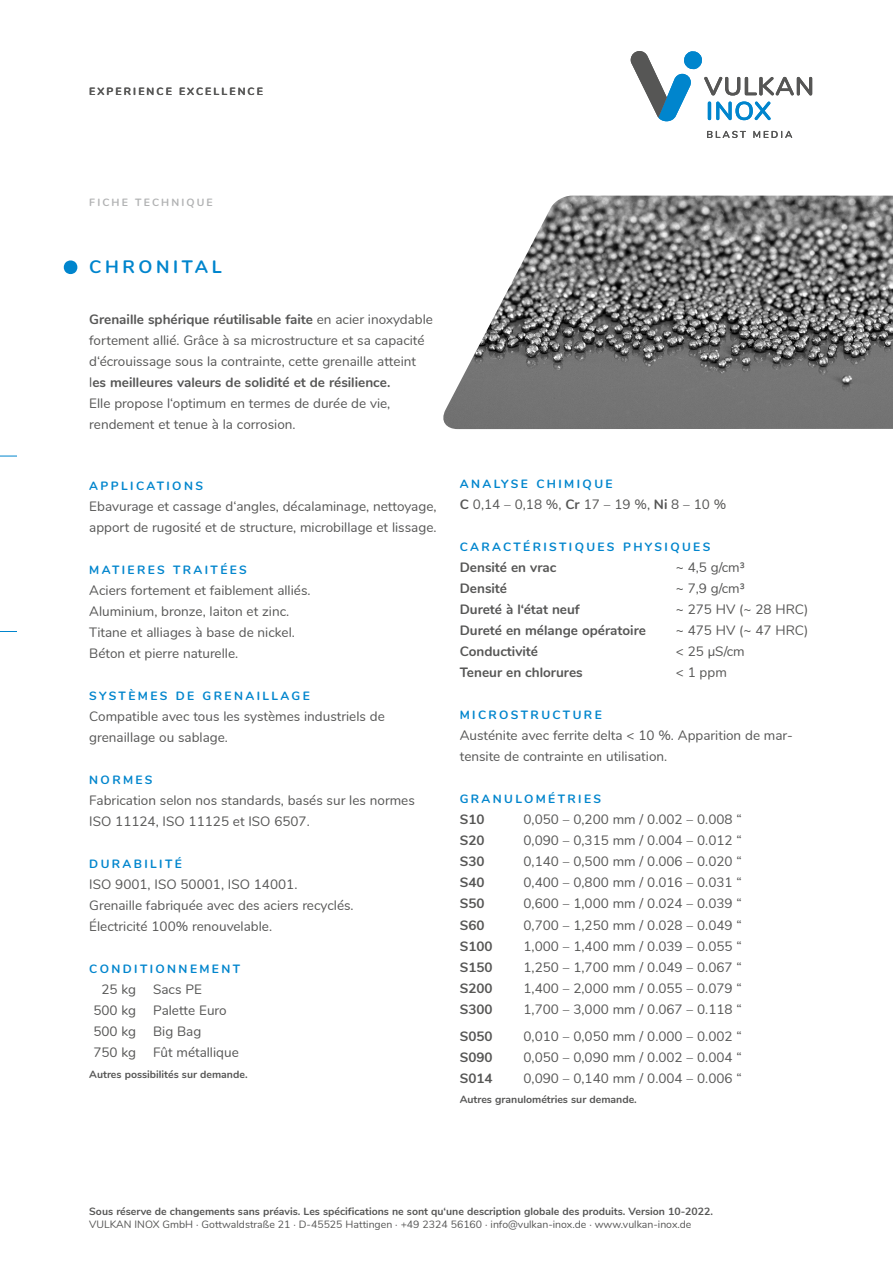
<style>
.page{position:relative;width:893px;height:1263px;background:#fff}
.page>*{position:absolute;margin:0;border:0;box-sizing:border-box;transform-origin:0 0}
.t1{font:700 18px "Nunito";letter-spacing:.2em;color:#0085cd}
.t2{font:13.5px/21px "Nunito";color:#565655}
.t3{font:700 13.5px "Nunito";color:#565655}
.t4{font:700 12px "Nunito";letter-spacing:.2em;color:#0085cd}
.t5{font:700 10.5px "Nunito";color:#565655}
.t6{font:10.5px "Nunito";color:#565655}
.t7{font:700 10.5px "Nunito";letter-spacing:.2em;color:#565655}
.t8{font:700 10.5px "Nunito";letter-spacing:.2em;color:#b1b2b3}
.s1{font-weight:700}
</style>
<div class="page">
<svg style="left:0;top:631px;width:17px;height:1px"></svg>
<svg style="left:0;top:456px;width:17px;height:1px"></svg>
<img style="left:443px;top:196px;width:450px;height:233px">
<svg style="left:64px;top:260px;width:13px;height:14px"></svg>
<svg style="left:631px;top:51px;width:181px;height:70px"></svg>
<svg style="left:707px;top:131px;width:85px;height:7px"></svg>
<p class="t7" style="left:89px;top:83px;width:175px">EXPERIENCE EXCELLENCE</p>
<p class="t8" style="left:89px;top:195px;width:125px">FICHE TECHNIQUE</p>
<h1 class="t1" style="left:89px;top:254px;width:134px">CHRONITAL</h1>
<p class="t2" style="left:89px;top:308px;width:345px"><span class="s1">Grenaille sphérique réutilisable faite</span> en acier inoxydable fortement allié. Grâce à sa microstructure et sa capacité d‘écrouissage sous la contrainte, cette grenaille atteint l<span class="s1">es meilleures valeurs de solidité et de résilience.<br></span>Elle propose l‘optimum en termes de durée de vie, rendement et tenue à la corrosion.</p>
<p class="t4" style="left:89px;top:477px;width:115px">APPLICATIONS</p>
<p class="t2" style="left:89px;top:495px;width:349px">Ebavurage et cassage d‘angles, décalaminage, nettoyage, apport de rugosité et de structure, microbillage et lissage.</p>
<p class="t4" style="left:89px;top:561px;width:159px">MATIERES TRAITÉES</p>
<p class="t2" style="left:89px;top:579px;width:223px">Aciers fortement et faiblement alliés.<br>Aluminium, bronze, laiton et zinc.<br>Titane et alliages à base de nickel.<br>Béton et pierre naturelle.</p>
<p class="t4" style="left:89px;top:687px;width:222px">SYSTÈMES DE GRENAILLAGE</p>
<p class="t2" style="left:89px;top:705px;width:297px">Compatible avec tous les systèmes industriels de grenaillage ou sablage.</p>
<p class="t4" style="left:89px;top:771px;width:65px">NORMES</p>
<p class="t2" style="left:89px;top:789px;width:327px">Fabrication selon nos standards, basés sur les normes<br>ISO 11124, ISO 11125 et ISO 6507.</p>
<p class="t4" style="left:89px;top:855px;width:94px">DURABILITÉ</p>
<p class="t2" style="left:89px;top:873px;width:266px">ISO 9001, ISO 50001, ISO 14001.<br>Grenaille fabriquée avec des aciers recyclés.<br>Électricité 100% renouvelable.</p>
<p class="t4" style="left:89px;top:960px;width:152px">CONDITIONNEMENT</p>
<p class="t2" style="left:101px;top:978px;width:36px">25 kg</p>
<p class="t2" style="left:153px;top:978px;width:50px">Sacs PE</p>
<p class="t2" style="left:93px;top:999px;width:44px">500 kg</p>
<p class="t2" style="left:153px;top:999px;width:75px">Palette Euro</p>
<p class="t2" style="left:93px;top:1020px;width:44px">500 kg</p>
<p class="t2" style="left:153px;top:1020px;width:50px">Big Bag</p>
<p class="t2" style="left:93px;top:1041px;width:44px">750 kg</p>
<p class="t2" style="left:153px;top:1041px;width:87px">Fût métallique</p>
<p class="t5" style="left:89px;top:1066px;width:160px">Autres possibilités sur demande.</p>
<p class="t4" style="left:460px;top:475px;width:154px">ANALYSE CHIMIQUE</p>
<p class="t2" style="left:460px;top:493px;width:268px"><span class="s1">C</span> 0,14 – 0,18 %, <span class="s1">Cr</span> 17 – 19 %, <span class="s1">Ni</span> 8 – 10 %</p>
<p class="t4" style="left:460px;top:538px;width:252px">CARACTÉRISTIQUES PHYSIQUES</p>
<p class="t3" style="left:460px;top:558px;width:98px">Densité en vrac</p>
<p class="t2" style="left:676px;top:556px;width:71px">~ 4,5 g/cm³</p>
<p class="t3" style="left:460px;top:579px;width:49px">Densité</p>
<p class="t2" style="left:676px;top:577px;width:71px">~ 7,9 g/cm³</p>
<p class="t3" style="left:460px;top:600px;width:121px">Dureté à l‘état neuf</p>
<p class="t2" style="left:676px;top:598px;width:134px">~ 275 HV (~ 28 HRC)</p>
<p class="t3" style="left:460px;top:621px;width:188px">Dureté en mélange opératoire</p>
<p class="t2" style="left:676px;top:619px;width:134px">~ 475 HV (~ 47 HRC)</p>
<p class="t3" style="left:460px;top:642px;width:80px">Conductivité</p>
<p class="t2" style="left:676px;top:640px;width:70px">&lt; 25 µS/cm</p>
<p class="t3" style="left:460px;top:663px;width:124px">Teneur en chlorures</p>
<p class="t2" style="left:676px;top:661px;width:53px">&lt; 1 ppm</p>
<p class="t4" style="left:460px;top:706px;width:143px">MICROSTRUCTURE</p>
<p class="t2" style="left:460px;top:724px;width:335px">Austénite avec ferrite delta &lt; 10 %. Apparition de mar&shy;tensite de contrainte en utilisation.</p>
<p class="t4" style="left:460px;top:790px;width:143px">GRANULOMÉTRIES</p>
<p class="t3" style="left:460px;top:810px;width:26px">S10</p>
<p class="t2" style="left:523px;top:808px;width:220px">0,050 – 0,200 mm / 0.002 – 0.008 “</p>
<p class="t3" style="left:460px;top:831px;width:26px">S20</p>
<p class="t2" style="left:523px;top:829px;width:220px">0,090 – 0,315 mm / 0.004 – 0.012 “</p>
<p class="t3" style="left:460px;top:852px;width:26px">S30</p>
<p class="t2" style="left:523px;top:850px;width:220px">0,140 – 0,500 mm / 0.006 – 0.020 “</p>
<p class="t3" style="left:460px;top:873px;width:26px">S40</p>
<p class="t2" style="left:523px;top:871px;width:220px">0,400 – 0,800 mm / 0.016 – 0.031 “</p>
<p class="t3" style="left:460px;top:894px;width:26px">S50</p>
<p class="t2" style="left:523px;top:892px;width:220px">0,600 – 1,000 mm / 0.024 – 0.039 “</p>
<p class="t3" style="left:460px;top:915px;width:26px">S60</p>
<p class="t2" style="left:523px;top:913px;width:220px">0,700 – 1,250 mm / 0.028 – 0.049 “</p>
<p class="t3" style="left:460px;top:936px;width:34px">S100</p>
<p class="t2" style="left:523px;top:934px;width:220px">1,000 – 1,400 mm / 0.039 – 0.055 “</p>
<p class="t3" style="left:460px;top:957px;width:34px">S150</p>
<p class="t2" style="left:523px;top:955px;width:220px">1,250 – 1,700 mm / 0.049 – 0.067 “</p>
<p class="t3" style="left:460px;top:978px;width:34px">S200</p>
<p class="t2" style="left:523px;top:976px;width:220px">1,400 – 2,000 mm / 0.055 – 0.079 “</p>
<p class="t3" style="left:460px;top:999px;width:34px">S300</p>
<p class="t2" style="left:523px;top:997px;width:220px">1,700 – 3,000 mm / 0.067 – 0.118 “</p>
<p class="t3" style="left:460px;top:1026px;width:34px">S050</p>
<p class="t2" style="left:523px;top:1024px;width:220px">0,010 – 0,050 mm / 0.000 – 0.002 “</p>
<p class="t3" style="left:460px;top:1047px;width:34px">S090</p>
<p class="t2" style="left:523px;top:1045px;width:220px">0,050 – 0,090 mm / 0.002 – 0.004 “</p>
<p class="t3" style="left:460px;top:1068px;width:34px">S014</p>
<p class="t2" style="left:523px;top:1066px;width:220px">0,090 – 0,140 mm / 0.004 – 0.006 “</p>
<p class="t5" style="left:460px;top:1092px;width:179px">Autres granulométries sur demande.</p>
<p class="t5" style="left:89px;top:1203px;width:625px">Sous réserve de changements sans préavis. Les spécifications ne sont qu‘une description globale des produits. Version 10-2022.</p>
<p class="t6" style="left:89px;top:1217px;width:604px">VULKAN INOX GmbH · Gottwaldstraße 21 · D-45525 Hattingen · +49 2324 56160 · info@vulkan-inox.de · www.vulkan-inox.de</p>
</div>
